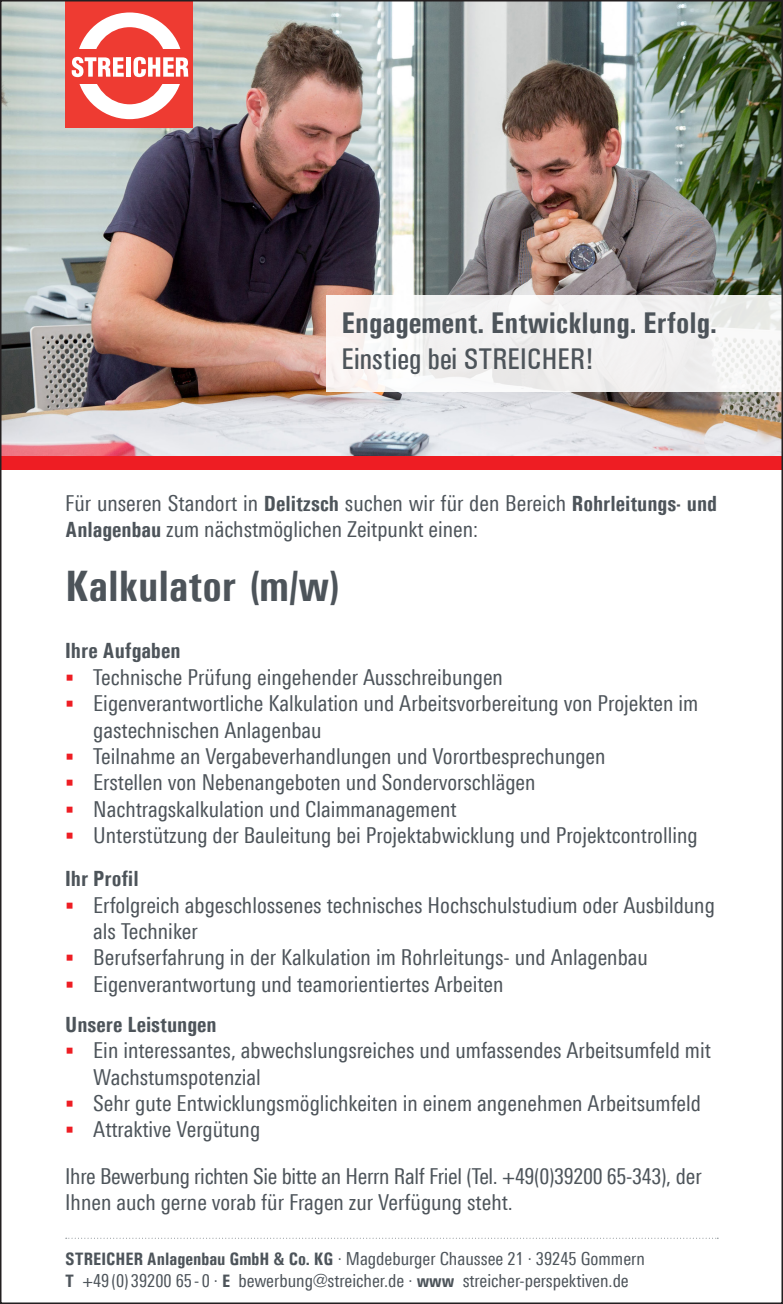
<style>
.page{position:relative;width:783px;height:1304px;background:#fff}
.page>*{position:absolute;margin:0;border:0;box-sizing:border-box;transform-origin:0 0}
.t1{font:700 condensed 44px "Univers";color:#4d545a}
.t2{font:700 condensed 30px "Univers";color:#4d545a}
.t3{font:500 condensed 30px "Univers";color:#4d545a}
.t4{font:22px/26.4px "Linotype Univers 420 Cn";color:#4d545a}
.t5{font:700 condensed 22px "Univers";color:#4d545a}
.t6{font:18px "Linotype Univers 420 Cn";color:#4d545a}
.s1{font-family:"Univers";font-weight:700;font-stretch:condensed}
</style>
<div class="page">
<img style="left:3px;top:3px;width:776px;height:453px">
<div style="left:65px;top:2px;width:128px;height:126px;background:#ee3b32"></div>
<div style="left:76px;top:12px;width:107px;height:107px;background:#fff;border-radius:50%"></div>
<div style="left:93px;top:27px;width:74px;height:77px;background:#ee3b32;border-radius:50%"></div>
<div style="left:68px;top:49px;width:125px;height:35px;background:#ee3b32"></div>
<svg style="left:72px;top:57px;width:52px;height:20px"></svg>
<div style="left:126px;top:57px;width:5px;height:20px;background:#fff"></div>
<svg style="left:133px;top:57px;width:55px;height:20px"></svg>
<div style="left:326px;top:295px;width:456px;height:96px;background:#f3f2f2"></div>
<svg style="left:66px;top:1238px;width:652px;height:1px"></svg>
<div style="left:0;top:456px;width:782px;height:13px;background:#ee1d23"></div>
<p class="t2" style="left:341px;top:304px;width:376px">Engagement. Entwicklung. Erfolg.</p>
<p class="t3" style="left:341px;top:341px;width:254px">Einstieg bei STREICHER!</p>
<p class="t4" style="left:65px;top:489px;width:653px">Für unseren Standort in <span class="s1">Delitzsch</span> suchen wir für den Bereich <span class="s1">Rohrleitungs- und<br>Anlagenbau</span> zum nächstmöglichen Zeitpunkt einen:</p>
<p class="t1" style="left:65px;top:559px;width:275px">Kalkulator (m/w)</p>
<p class="t5" style="left:65px;top:638px;width:117px">Ihre Aufgaben</p>
<p class="t4" style="left:93px;top:664px;width:411px">Technische Prüfung eingehender Ausschreibungen</p>
<p class="t4" style="left:93px;top:690px;width:606px">Eigenverantwortliche Kalkulation und Arbeitsvorbereitung von Projekten im gastechnischen Anlagenbau</p>
<p class="t4" style="left:93px;top:743px;width:513px">Teilnahme an Vergabeverhandlungen und Vorortbesprechungen</p>
<p class="t4" style="left:93px;top:769px;width:444px">Erstellen von Nebenangeboten und Sondervorschlägen</p>
<p class="t4" style="left:93px;top:796px;width:365px">Nachtragskalkulation und Claimmanagement</p>
<p class="t4" style="left:93px;top:822px;width:605px">Unterstützung der Bauleitung bei Projektabwicklung und Projektcontrolling</p>
<p class="t5" style="left:65px;top:865px;width:75px">Ihr Profil</p>
<p class="t4" style="left:93px;top:891px;width:623px">Erfolgreich abgeschlossenes technisches Hochschulstudium oder Ausbildung als Techniker</p>
<p class="t4" style="left:93px;top:944px;width:556px">Berufserfahrung in der Kalkulation im Rohrleitungs- und Anlagenbau</p>
<p class="t4" style="left:93px;top:971px;width:411px">Eigenverantwortung und teamorientiertes Arbeiten</p>
<p class="t5" style="left:65px;top:1011px;width:153px">Unsere Leistungen</p>
<p class="t4" style="left:93px;top:1037px;width:619px">Ein interessantes, abwechslungsreiches und umfassendes Arbeitsumfeld mit<br>Wachstumspotenzial</p>
<p class="t4" style="left:93px;top:1090px;width:609px">Sehr gute Entwicklungsmöglichkeiten in einem angenehmen Arbeitsumfeld</p>
<p class="t4" style="left:93px;top:1116px;width:168px">Attraktive Vergütung</p>
<p class="t4" style="left:65px;top:1163px;width:638px">Ihre Bewerbung richten Sie bitte an Herrn Ralf Friel (Tel. +49(0)39200 65-343), der<br>Ihnen auch gerne vorab für Fragen zur Verfügung steht.</p>
<p class="t6" style="left:65px;top:1248px;width:581px"><span class="s1">STREICHER Anlagenbau GmbH &amp; Co. KG</span> · Magdeburger Chaussee 21 · 39245 Gommern</p>
<p class="t6" style="left:65px;top:1270px;width:565px"><span class="s1">T</span> +49 (0) 39200 65 - 0 · <span class="s1">E</span> bewerbung@streicher.de · <span class="s1">www</span> streicher-perspektiven.de</p>
</div>
